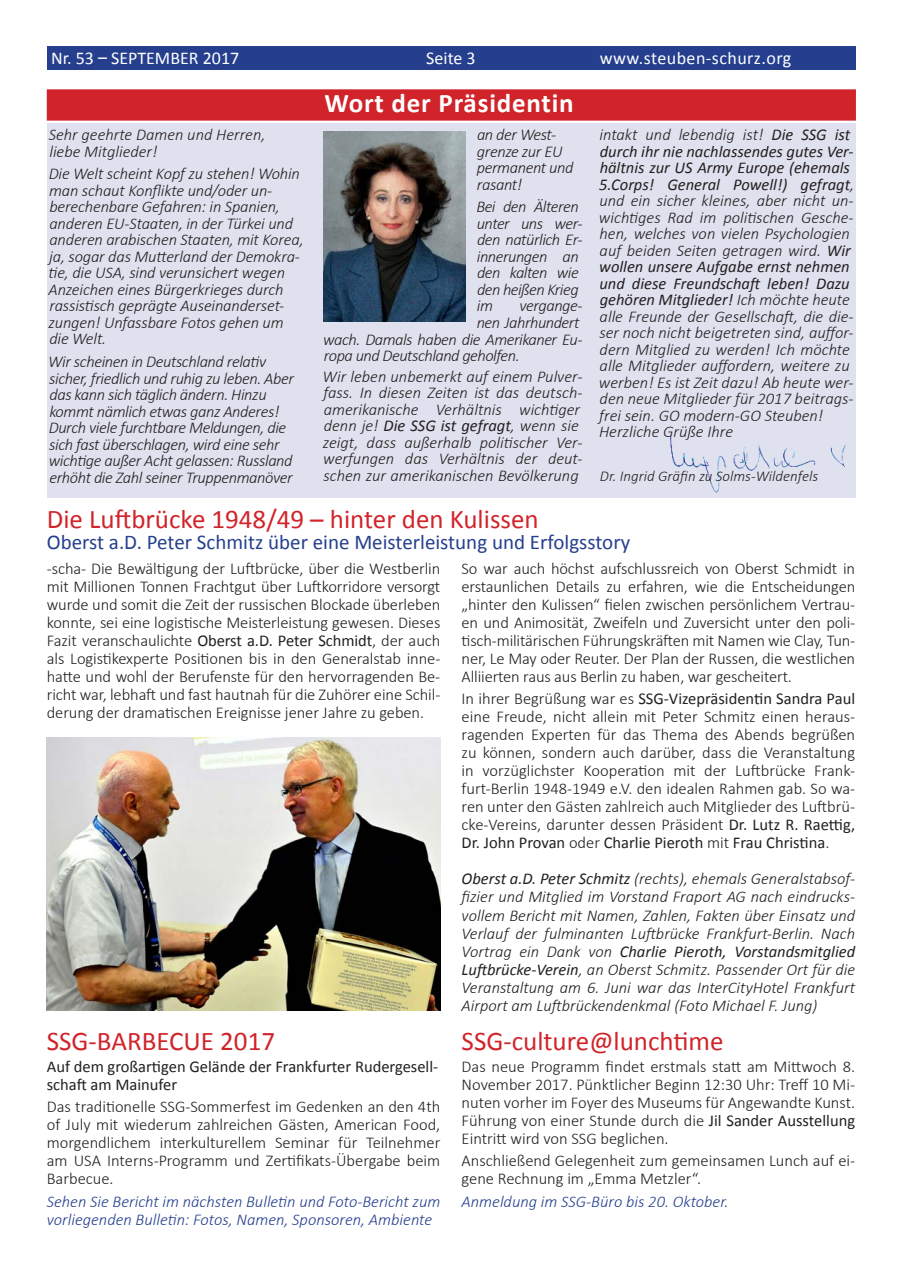
<style>
.page{position:relative;width:902px;height:1272px;background:#fff}
.page>*{position:absolute;margin:0;border:0;box-sizing:border-box;transform-origin:0 0}
.t1{font:27px "Calibri";color:#d1232a}
.t2{font:700 27px "Calibri";letter-spacing:.03em;color:#fff}
.t3{font:21px "Calibri";color:#253f8e}
.t4{font:18px "Calibri";color:#fff}
.t5{font:18px "Calibri";letter-spacing:.025em;color:#fff}
.t6{font:italic 300 16.5px/16.5px "Calibri";letter-spacing:-.01em;color:#231f20}
.t7{font:300 16.5px/18px "Calibri";color:#231f20;text-align:justify}
.t8{font:italic 300 16.5px/16.5px "Calibri";letter-spacing:-.03em;color:#231f20}
.t9{font:italic 300 16.5px/18px "Calibri";color:#253f8e}
.t10{font:16.5px/18px "Calibri";color:#231f20}
.t11{font:italic 300 15px "Calibri";color:#231f20}
.s1{font-weight:400}
</style>
<div class="page">
<div style="left:47px;top:123px;width:808px;height:374px;background:#e0e1ee"></div>
<div style="left:47px;top:47px;width:808px;height:23px;background:#253f8e"></div>
<div style="left:48px;top:90px;width:807px;height:30px;background:#d1232a"></div>
<div style="left:47px;top:89px;width:808px;height:32px;border:2px solid #d1232a"></div>
<img style="left:323px;top:132px;width:143px;height:190px">
<img style="left:670px;top:431px;width:186px;height:66px">
<img style="left:47px;top:737px;width:393px;height:273px">
<p class="t4" style="left:51px;top:47px;width:190px">Nr. 53 – SEPTEMBER 2017</p>
<p class="t4" style="left:426px;top:47px;width:51px">Seite 3</p>
<p class="t5" style="left:599px;top:47px;width:193px">www.steuben-schurz.org</p>
<h1 class="t2" style="left:324px;top:86px;width:251px">Wort der Präsidentin</h1>
<p class="t6" style="left:49px;top:126px;width:218px">Sehr geehrte Damen und Herren, liebe Mitglieder!</p>
<p class="t6" style="left:48px;top:165px;width:257px">Die Welt scheint Kopf zu stehen! Wohin man schaut Konflikte und/oder un&shy;berechenbare Gefahren: in Spanien, anderen EU-Staaten, in der Türkei und anderen arabischen Staaten, mit Korea, ja, sogar das Mutterland der Demokra&shy;tie, die USA, sind verunsichert wegen Anzeichen eines Bürgerkrieges durch rassistisch geprägte Auseinanderset&shy;zungen! Unfassbare Fotos gehen um die Welt.</p>
<p class="t6" style="left:48px;top:353px;width:247px">Wir scheinen in Deutschland relativ sicher, friedlich und ruhig zu leben. Aber das kann sich täglich ändern. Hinzu kommt nämlich etwas ganz Anderes!<br>Durch viele furchtbare Meldungen, die sich fast überschlagen, wird eine sehr wichtige außer Acht gelassen: Russland erhöht die Zahl seiner Truppenmanöver</p>
<p class="t6" style="left:476px;top:126px;width:98px">an der West&shy;grenze zur EU permanent und rasant!</p>
<p class="t8" style="left:476px;top:198px;width:108px">Bei den Älteren unter uns wer&shy;den natürlich Er&shy;innerungen an den kalten wie den heißen Krieg im</p>
<p class="t8" style="left:519px;top:297px;width:64px">vergange-</p>
<p class="t8" style="left:476px;top:314px;width:104px">nen Jahrhundert</p>
<p class="t8" style="left:323px;top:330px;width:261px">wach. Damals haben die Amerikaner Eu-</p>
<p class="t8" style="left:324px;top:347px;width:197px">ropa und Deutschland geholfen.</p>
<p class="t6" style="left:322px;top:368px;width:261px">Wir leben unbemerkt auf einem Pulver&shy;fass. In diesen Zeiten ist das deutsch&shy;amerikanische Verhältnis wichtiger denn je! <span class="s1">Die SSG ist gefragt</span>, wenn sie zeigt, dass außerhalb politischer Ver&shy;werfungen das Verhältnis der deut&shy;schen zur amerikanischen Bevölkerung</p>
<p class="t6" style="left:599px;top:126px;width:257px">intakt und lebendig ist! <span class="s1">Die SSG ist durch ihr nie nachlassendes gutes Ver&shy;hältnis zur US Army Europe (ehemals 5.Corps! General Powell!) gefragt</span>, und ein sicher kleines, aber nicht un&shy;wichtiges Rad im politischen Gesche&shy;hen, welches von vielen Psychologien auf beiden Seiten getragen wird. <span class="s1">Wir wollen unsere Aufgabe ernst nehmen und diese Freundschaft leben! Dazu gehören Mitglieder!</span> Ich möchte heute alle Freunde der Gesellschaft, die die&shy;ser noch nicht beigetreten sind, auffor&shy;dern Mitglied zu werden! Ich möchte alle Mitglieder auffordern, weitere zu werben! Es ist Zeit dazu! Ab heute wer&shy;den neue Mitglieder für 2017 beitrags&shy;frei sein. GO modern-GO Steuben!<br>Herzliche Grüße Ihre</p>
<p class="t11" style="left:600px;top:467px;width:220px">Dr. Ingrid Gräfin zu Solms-Wildenfels</p>
<h1 class="t1" style="left:47px;top:501px;width:493px">Die Luftbrücke 1948/49 – hinter den Kulissen</h1>
<p class="t3" style="left:47px;top:528px;width:585px">Oberst a.D. Peter Schmitz über eine Meisterleistung und Erfolgsstory</p>
<p class="t7" style="left:47px;top:559px;width:395px">-scha- Die Bewältigung der Luftbrücke, über die Westberlin mit Millionen Tonnen Frachtgut über Luftkorridore versorgt wurde und somit die Zeit der russischen Blockade überleben konnte, sei eine logistische Meisterleistung gewesen. Dieses Fazit veranschaulichte <span class="s1">Oberst a.D. Peter Schmidt</span>, der auch als Logistikexperte Positionen bis in den Generalstab inne&shy;hatte und wohl der Berufenste für den hervorragenden Be&shy;richt war, lebhaft und fast hautnah für die Zuhörer eine Schil&shy;derung der dramatischen Ereignisse jener Jahre zu geben.</p>
<p class="t7" style="left:461px;top:559px;width:395px">So war auch höchst aufschlussreich von Oberst Schmidt in erstaunlichen Details zu erfahren, wie die Entscheidungen „hinter den Kulissen“ fielen zwischen persönlichem Vertrau&shy;en und Animosität, Zweifeln und Zuversicht unter den poli&shy;tisch-militärischen Führungskräften mit Namen wie Clay, Tun&shy;ner, Le May oder Reuter. Der Plan der Russen, die westlichen Alliierten raus aus Berlin zu haben, war gescheitert.</p>
<p class="t7" style="left:461px;top:689px;width:395px">In ihrer Begrüßung war es <span class="s1">SSG-Vizepräsidentin Sandra Paul </span>eine Freude, nicht allein mit Peter Schmitz einen heraus&shy;ragenden Experten für das Thema des Abends begrüßen zu können, sondern auch darüber, dass die Veranstaltung in vorzüglichster Kooperation mit der Luftbrücke Frank&shy;furt-Berlin 1948-1949 e.V. den idealen Rahmen gab. So wa&shy;ren unter den Gästen zahlreich auch Mitglieder des Luftbrü&shy;cke-Vereins, darunter dessen Präsident <span class="s1">Dr. Lutz R. Raettig, Dr. John Provan</span> oder <span class="s1">Charlie Pieroth</span> mit <span class="s1">Frau Christina</span>.</p>
<h1 class="t1" style="left:47px;top:1023px;width:230px">SSG-BARBECUE 2017</h1>
<p class="t10" style="left:47px;top:1057px;width:393px">Auf dem großartigen Gelände der Frankfurter Rudergesell&shy;schaft am Mainufer</p>
<p class="t7" style="left:47px;top:1097px;width:395px">Das traditionelle SSG-Sommerfest im Gedenken an den 4th of July mit wiederum zahlreichen Gästen, American Food, morgendlichem interkulturellem Seminar für Teilnehmer am USA Interns-Programm und Zertifikats-Übergabe beim Barbecue.</p>
<p class="t9" style="left:47px;top:1191px;width:395px">Sehen Sie Bericht im nächsten Bulletin und Foto-Bericht zum vorliegenden Bulletin: Fotos, Namen, Sponsoren, Ambiente</p>
<p class="t6" style="left:461px;top:869px;width:395px;line-height:18px;text-align:justify"><span class="s1">Oberst a.D. Peter Schmitz</span> (rechts), ehemals Generalstabsof&shy;fizier und Mitglied im Vorstand Fraport AG nach eindrucks&shy;vollem Bericht mit Namen, Zahlen, Fakten über Einsatz und Verlauf der fulminanten Luftbrücke Frankfurt-Berlin. Nach Vortrag ein Dank von <span class="s1">Charlie Pieroth, Vorstandsmitglied Luftbrücke-Verein</span>, an Oberst Schmitz. Passender Ort für die Veranstaltung am 6. Juni war das InterCityHotel Frankfurt Airport am Luftbrückendenkmal (Foto Michael F. Jung)</p>
<h1 class="t1" style="left:461px;top:1023px;width:263px">SSG-culture@lunchtime</h1>
<p class="t7" style="left:461px;top:1057px;width:395px">Das neue Programm findet erstmals statt am Mittwoch 8.<br>November 2017. Pünktlicher Beginn 12:30 Uhr: Treff 10 Mi&shy;nuten vorher im Foyer des Museums für Angewandte Kunst.<br>Führung von einer Stunde durch die <span class="s1">Jil Sander Ausstellung </span>Eintritt wird von SSG beglichen.</p>
<p class="t7" style="left:461px;top:1151px;width:395px">Anschließend Gelegenheit zum gemeinsamen Lunch auf ei&shy;gene Rechnung im „Emma Metzler“.</p>
<p class="t9" style="left:461px;top:1191px;width:268px">Anmeldung im SSG-Büro bis 20. Oktober.</p>
</div>
